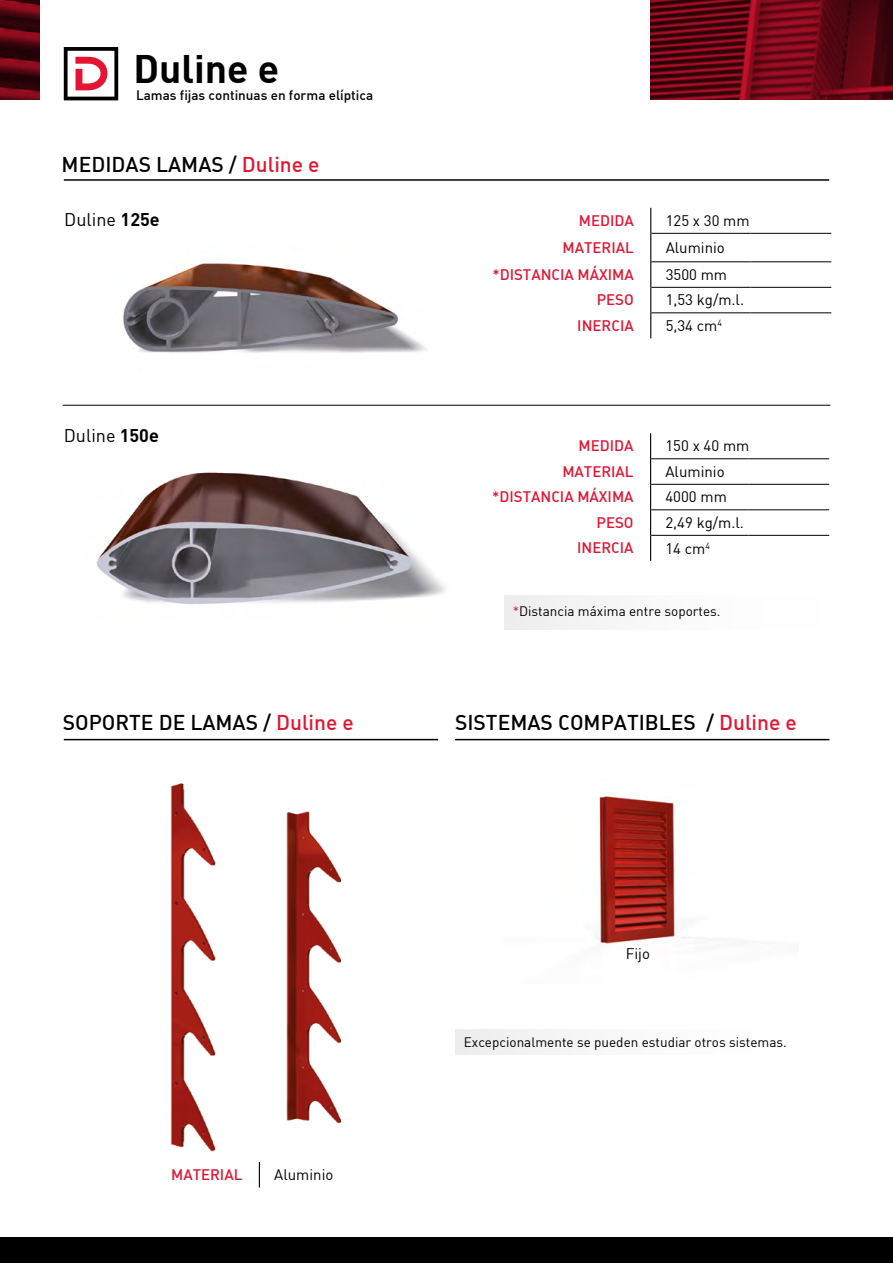
<style>
.page{position:relative;width:893px;height:1263px;background:#fff}
.page>*{position:absolute;margin:0;border:0;box-sizing:border-box;transform-origin:0 0}
.t1{font:39px "DIN Bold";color:#000}
.t2{font:21px "DIN Medium Alternate";color:#000}
.t3{font:18px "DIN";color:#000}
.t4{font:15px "DIN Medium Alternate";color:#e51432}
.t5{font:15px "DIN";color:#000}
.t6{font:13.5px "DIN";color:#000}
.t7{font:500 13.5px "DIN";color:#000}
.s1{color:#e51432}
.s2{font-family:"DIN Bold"}
</style>
<div class="page">
<svg style="left:0;top:0;width:39px;height:100px;background:#520611"></svg>
<svg style="left:64px;top:47px;width:54px;height:53px"></svg>
<div style="left:68px;top:51px;width:46px;height:46px;background:#fff"></div>
<svg style="left:75px;top:57px;width:32px;height:33px"></svg>
<div style="left:0;top:1237px;width:893px;height:26px;background:#000"></div>
<hr style="left:64px;top:179px;width:765px;height:2px;background:#000">
<svg style="left:651px;top:0;width:242px;height:100px;background:#660815"></svg>
<hr style="left:63px;top:405px;width:767px;height:1px;background:#000">
<hr style="left:651px;top:233px;width:99px;height:1px;background:#000">
<hr style="left:750px;top:233px;width:81px;height:1px;background:#000">
<hr style="left:651px;top:287px;width:99px;height:1px;background:#000">
<hr style="left:750px;top:287px;width:81px;height:1px;background:#000">
<hr style="left:651px;top:313px;width:99px;height:1px;background:#000">
<hr style="left:750px;top:313px;width:81px;height:1px;background:#000">
<svg style="left:650px;top:208px;width:1px;height:130px"></svg>
<hr style="left:651px;top:262px;width:99px;height:1px;background:#000">
<hr style="left:750px;top:262px;width:81px;height:1px;background:#000">
<svg style="left:259px;top:1162px;width:1px;height:25px"></svg>
<hr style="left:64px;top:739px;width:374px;height:1px;background:#000">
<hr style="left:651px;top:458px;width:97px;height:1px;background:#000">
<hr style="left:748px;top:458px;width:81px;height:1px;background:#000">
<hr style="left:651px;top:509px;width:97px;height:1px;background:#000">
<hr style="left:748px;top:509px;width:81px;height:1px;background:#000">
<hr style="left:651px;top:535px;width:97px;height:1px;background:#000">
<hr style="left:748px;top:535px;width:81px;height:1px;background:#000">
<svg style="left:650px;top:433px;width:1px;height:128px"></svg>
<hr style="left:651px;top:484px;width:97px;height:1px;background:#000">
<hr style="left:748px;top:484px;width:81px;height:1px;background:#000">
<img style="left:123px;top:263px;width:305px;height:90px">
<img style="left:96px;top:472px;width:350px;height:133px">
<img style="left:170px;top:783px;width:172px;height:369px">
<hr style="left:455px;top:739px;width:374px;height:1px;background:#000">
<img style="left:596px;top:796px;width:105px;height:150px">
<div style="left:455px;top:1030px;width:374px;height:25px;background:#f9f9f9"></div>
<div style="left:504px;top:595px;width:326px;height:34px;background:#f9f9f9"></div>
<h1 class="t1" style="left:134px;top:43px;width:147px">Duline e</h1>
<p class="t7" style="left:136px;top:86px;width:239px">Lamas fijas continuas en forma elíptica</p>
<h2 class="t2" style="left:62px;top:151px;width:259px">MEDIDAS LAMAS / <span class="s1">Duline e</span></h2>
<p class="t3" style="left:64px;top:208px;width:97px">Duline <span class="s2">125e</span></p>
<p class="t3" style="left:64px;top:424px;width:97px">Duline <span class="s2">150e</span></p>
<h2 class="t2" style="left:63px;top:709px;width:293px">SOPORTE DE LAMAS / <span class="s1">Duline e</span></h2>
<p class="t4" style="left:579px;top:211px;width:57px">MEDIDA</p>
<p class="t5" style="left:666px;top:211px;width:85px">125 x 30 mm</p>
<p class="t4" style="left:563px;top:238px;width:73px">MATERIAL</p>
<p class="t5" style="left:666px;top:238px;width:61px">Aluminio</p>
<p class="t4" style="left:492px;top:265px;width:143px">*DISTANCIA MÁXIMA</p>
<p class="t5" style="left:666px;top:265px;width:63px">3500 mm</p>
<p class="t4" style="left:597px;top:290px;width:39px">PESO</p>
<p class="t5" style="left:666px;top:291px;width:80px">1,53 kg/m.l.</p>
<p class="t4" style="left:577px;top:316px;width:58px">INERCIA</p>
<p class="t5" style="left:666px;top:316px;width:58px">5,34 cm<sup>4</sup></p>
<p class="t4" style="left:579px;top:436px;width:57px">MEDIDA</p>
<p class="t5" style="left:665px;top:436px;width:85px">150 x 40 mm</p>
<p class="t4" style="left:562px;top:462px;width:73px">MATERIAL</p>
<p class="t5" style="left:665px;top:462px;width:61px">Aluminio</p>
<p class="t4" style="left:492px;top:487px;width:143px">*DISTANCIA MÁXIMA</p>
<p class="t5" style="left:665px;top:488px;width:63px">4000 mm</p>
<p class="t4" style="left:597px;top:513px;width:39px">PESO</p>
<p class="t5" style="left:665px;top:513px;width:80px">2,49 kg/m.l.</p>
<p class="t4" style="left:577px;top:538px;width:58px">INERCIA</p>
<p class="t5" style="left:665px;top:539px;width:46px">14 cm<sup>4</sup></p>
<p class="t6" style="left:513px;top:603px;width:209px"><span class="s1">*</span>Distancia máxima entre soportes.</p>
<h2 class="t2" style="left:455px;top:709px;width:343px">SISTEMAS COMPATIBLES / <span class="s1">Duline e</span></h2>
<p class="t4" style="left:171px;top:1165px;width:73px">MATERIAL</p>
<p class="t5" style="left:274px;top:1165px;width:61px">Aluminio</p>
<p class="t5" style="left:626px;top:944px;width:26px">Fijo</p>
<p class="t6" style="left:464px;top:1034px;width:325px">Excepcionalmente se pueden estudiar otros sistemas.</p>
</div>
